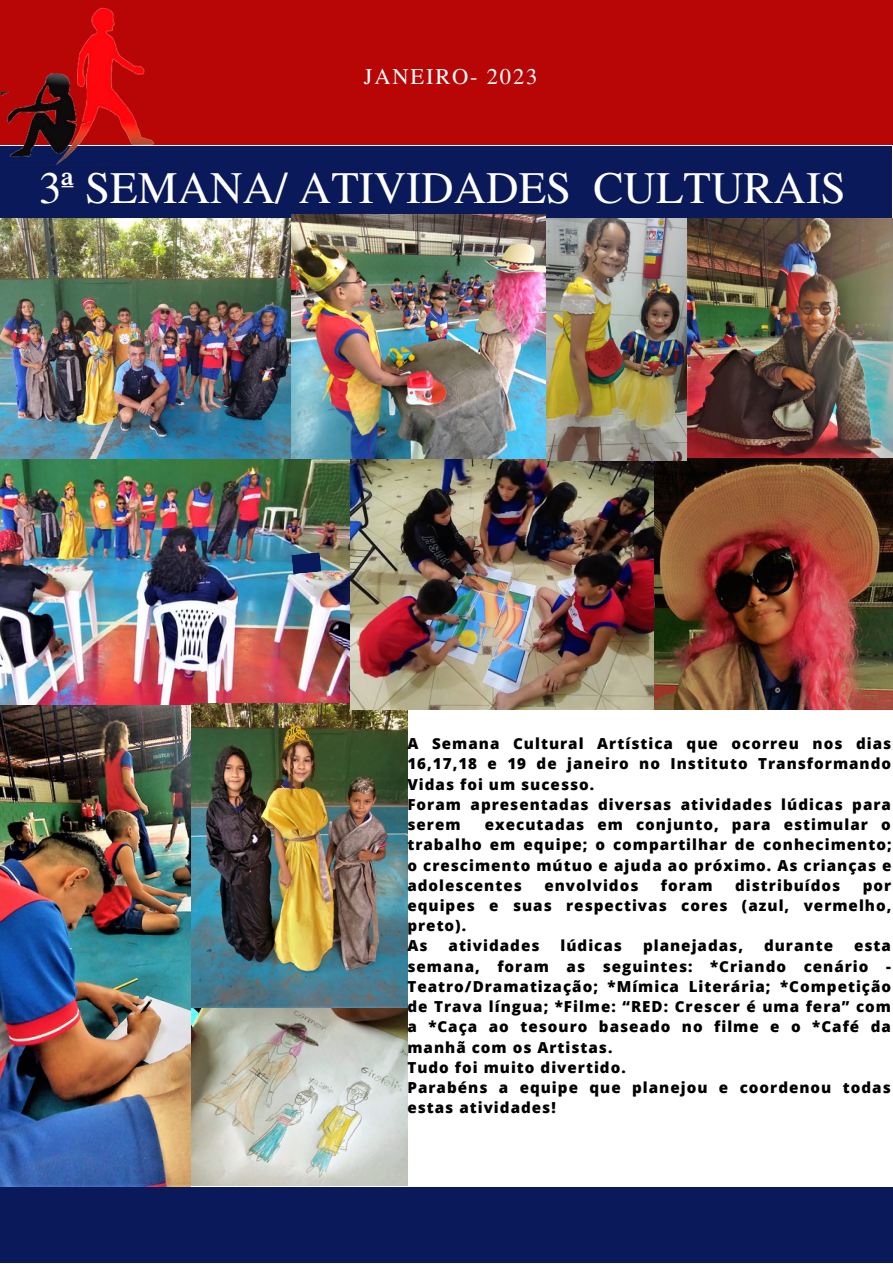
<style>
.page{position:relative;width:893px;height:1264px;background:#fff}
.page>*{position:absolute;margin:0;border:0;box-sizing:border-box;transform-origin:0 0}
.t1{font:45px "Te X Gyre Termes";color:#fff}
.t2{font:22.5px "Te X Gyre Termes";letter-spacing:.08em;color:#fff}
.t3{font:800 15.15px/20.2px "Open Sans";letter-spacing:.065em;color:#000}
</style>
<div class="page">
<div style="left:0;top:0;width:892px;height:145px;background:#b80505"></div>
<div style="left:0;top:146px;width:891px;height:72px;background:#09195a"></div>
<img style="left:1px;top:8px;width:153px;height:157px">
<div style="left:0;top:1187px;width:892px;height:75px;background:#09195a"></div>
<img style="left:0;top:218px;width:291px;height:242px">
<img style="left:292px;top:215px;width:254px;height:245px">
<img style="left:0;top:460px;width:350px;height:245px">
<svg style="left:291px;top:552px;width:30px;height:22px"></svg>
<img style="left:191px;top:703px;width:217px;height:482px">
<img style="left:546px;top:218px;width:346px;height:242px">
<img style="left:652px;top:458px;width:240px;height:251px">
<img style="left:0;top:705px;width:190px;height:481px">
<img style="left:350px;top:460px;width:303px;height:249px">
<h2 class="t2" style="left:364px;top:60px;width:175px">JANEIRO- 2023</h2>
<h1 class="t1" style="left:39px;top:155px;width:808px">3ª SEMANA/ ATIVIDADES CULTURAIS</h1>
<p class="t3" style="left:407px;top:733px;width:485px">A Semana Cultural Artística que ocorreu nos dias 16,17,18 e 19 de janeiro no Instituto Transformando Vidas foi um sucesso.<br>Foram apresentadas diversas atividades lúdicas para serem</p>
<p class="t3" style="left:407px;top:814px;width:485px;text-align:justify;text-indent:77px">executadas em conjunto, para estimular o trabalho em equipe; o compartilhar de conhecimento; o crescimento mútuo e ajuda ao próximo. As crianças e adolescentes</p>
<p class="t3" style="left:544px;top:874px;width:96px">envolvidos</p>
<p class="t3" style="left:661px;top:874px;width:53px">foram</p>
<p class="t3" style="left:735px;top:874px;width:107px">distribuídos</p>
<p class="t3" style="left:407px;top:874px;width:485px;text-indent:455px">por equipes e suas respectivas cores (azul, vermelho, preto).<br>As</p>
<p class="t3" style="left:448px;top:935px;width:92px">atividades</p>
<p class="t3" style="left:560px;top:935px;width:63px">lúdicas</p>
<p class="t3" style="left:643px;top:935px;width:101px">planejadas,</p>
<p class="t3" style="left:764px;top:935px;width:70px">durante</p>
<p class="t3" style="left:407px;top:935px;width:485px;text-indent:446px">esta semana, foram as seguintes: *Criando cenário - Teatro/Dramatização; *Mímica Literária; *Competição de Trava língua; *Filme: “RED: Crescer é uma fera” com a *Caça ao tesouro baseado no filme e o *Café da manhã com os Artistas.<br>Tudo foi muito divertido.<br>Parabéns a equipe que planejou e coordenou todas estas atividades!</p>
</div>
